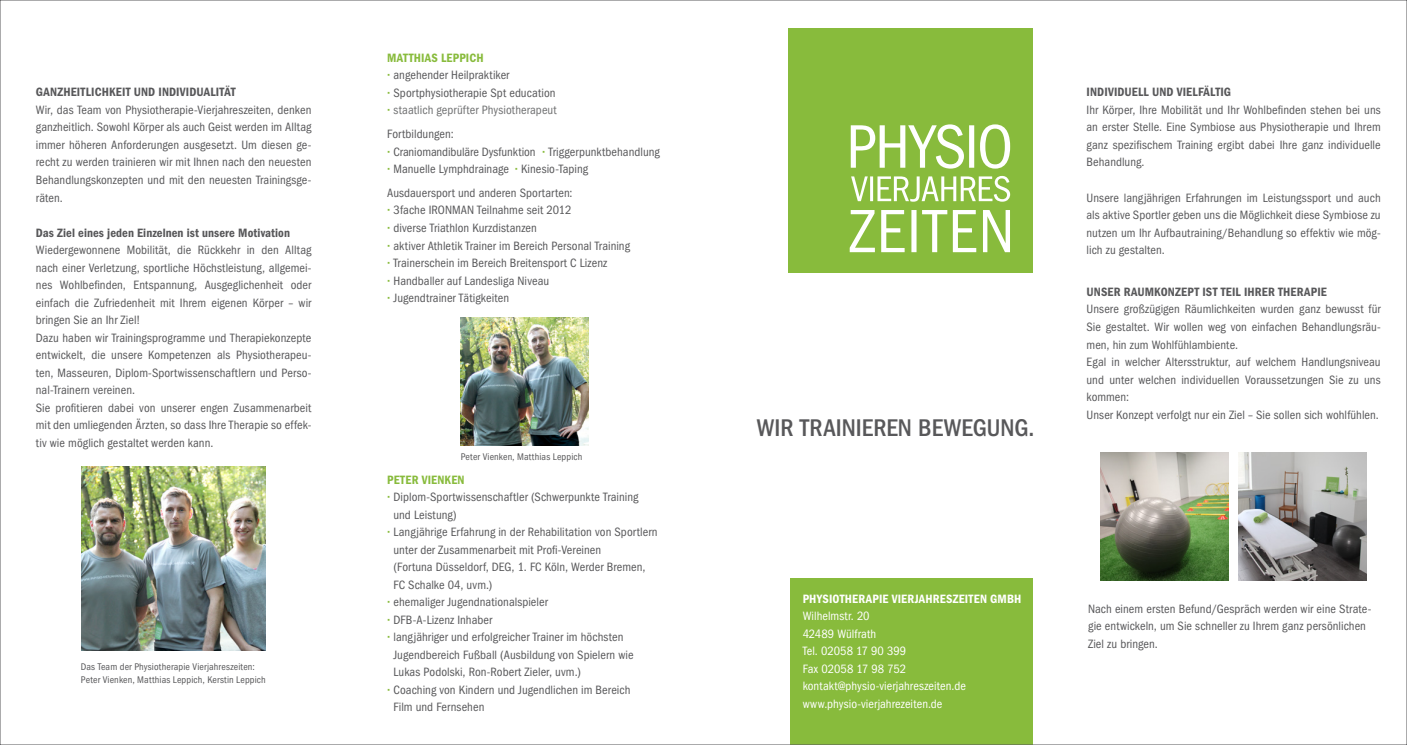
<style>
.page{position:relative;width:1407px;height:745px;background:#fff}
.page>*{position:absolute;margin:0;border:0;box-sizing:border-box;transform-origin:0 0}
.t1{font:500 condensed 25px "ITC Franklin Gothic Std";color:#58585a}
.t2{font:condensed 12.5px/17.5px "ITC Franklin Gothic Std";letter-spacing:.005em;color:#58585a}
.t3{font:12.5px "ITC Franklin Gothic Std Dm Cd";letter-spacing:.015em;color:#58585a}
.t4{font:condensed 12.5px/17.5px "ITC Franklin Gothic Std";letter-spacing:.005em;color:#fff}
.t5{font:12.5px "ITC Franklin Gothic Std Dm Cd";letter-spacing:.02em;color:#fff}
.t6{font:12.5px "ITC Franklin Gothic Std Dm Cd";letter-spacing:.02em;color:#88bb3c}
.t7{font:condensed 10px/12.5px "ITC Franklin Gothic Std";letter-spacing:.015em;color:#58585a}
.s1{font-family:"ITC Franklin Gothic Std Dm Cd";font-stretch:normal;color:#88bb3c}
.s2{color:#707172}
</style>
<div class="page">
<div style="left:790px;top:578px;width:242px;height:166px;background:#88bb3c"></div>
<div style="left:788px;top:28px;width:245px;height:245px;background:#88bb3c"></div>
<svg style="left:850px;top:210px;width:160px;height:42px"></svg>
<svg style="left:851px;top:176px;width:159px;height:25px"></svg>
<svg style="left:851px;top:124px;width:159px;height:44px"></svg>
<img style="left:461px;top:317px;width:127px;height:128px">
<img style="left:81px;top:466px;width:185px;height:184px">
<img style="left:1239px;top:452px;width:127px;height:127px">
<img style="left:1100px;top:452px;width:128px;height:127px">
<p class="t3" style="left:36px;top:85px;width:201px">GANZHEITLICHKEIT UND INDIVIDUALITÄT</p>
<p class="t2" style="left:36px;top:101px;width:277px;text-align:justify">Wir, das Team von Physiotherapie-Vierjahreszeiten, denken ganzheitlich. Sowohl Körper als auch Geist werden im Alltag immer höheren Anforderungen ausgesetzt. Um diesen ge&shy;recht zu werden trainieren wir mit Ihnen nach den neuesten Behandlungskonzepten und mit den neuesten Trainingsge&shy;räten.</p>
<p class="t3" style="left:36px;top:225px;width:256px">DAS ZIEL EINES JEDEN EINZELNEN IST UNSERE MOTIVATION</p>
<p class="t2" style="left:36px;top:241px;width:277px">Wiedergewonnene Mobilität, die Rückkehr in den Alltag nach einer Verletzung, sportliche Höchstleistung, allgemei&shy;nes Wohlbefinden, Entspannung, Ausgeglichenheit oder einfach die Zufriedenheit mit Ihrem eigenen Körper – wir bringen Sie an Ihr Ziel!<br>Dazu haben wir Trainingsprogramme und Therapiekonzepte entwickelt, die unsere Kompetenzen als Physiotherapeu&shy;ten, Masseuren, Diplom-Sportwissenschaftlern und Perso&shy;nal-Trainern vereinen.<br>Sie profitieren dabei von unserer engen Zusammenarbeit mit den umliegenden Ärzten, so dass Ihre Therapie so effek&shy;tiv wie möglich gestaltet werden kann.</p>
<p class="t7" style="left:81px;top:660px;width:187px">Das Team der Physiotherapie Vierjahreszeiten:<br>Peter Vienken, Matthias Leppich, Kerstin Leppich</p>
<p class="t6" style="left:387px;top:50px;width:98px">MATTHIAS LEPPICH</p>
<p class="t2" style="left:387px;top:66px;width:171px"><span class="s1">·</span> angehender Heilpraktiker<br><span class="s1">·</span> Sportphysiotherapie Spt education <span class="s1">·</span> <span class="s2">staatlich geprüfter Physiotherapeut</span></p>
<p class="t2" style="left:387px;top:125px;width:274px">Fortbildungen:<br><span class="s1">·</span> Craniomandibuläre Dysfunktion <span class="s1">·</span> Triggerpunktbehandlung <span class="s1">·</span> Manuelle Lymphdrainage <span class="s1">·</span> Kinesio-Taping</p>
<p class="t2" style="left:387px;top:184px;width:244px">Ausdauersport und anderen Sportarten:<br><span class="s1">·</span> 3fache IRONMAN Teilnahme seit 2012<br><span class="s1">·</span> diverse Triathlon Kurzdistanzen<br><span class="s1">·</span> aktiver Athletik Trainer im Bereich Personal Training <span class="s1">·</span> Trainerschein im Bereich Breitensport C Lizenz<br><span class="s1">·</span> Handballer auf Landesliga Niveau<br><span class="s1">·</span> Jugendtrainer Tätigkeiten</p>
<p class="t7" style="left:461px;top:450px;width:123px">Peter Vienken, Matthias Leppich</p>
<p class="t6" style="left:387px;top:472px;width:79px">PETER VIENKEN</p>
<p class="t2" style="left:387px;top:488px;width:253px"><span class="s1">·</span> Diplom-Sportwissenschaftler (Schwerpunkte Training</p>
<p class="t2" style="left:393px;top:505px;width:65px">und Leistung)</p>
<p class="t2" style="left:387px;top:523px;width:272px"><span class="s1">·</span> Langjährige Erfahrung in der Rehabilitation von Sportlern</p>
<p class="t2" style="left:393px;top:540px;width:209px">unter der Zusammenarbeit mit Profi-Vereinen</p>
<p class="t2" style="left:393px;top:558px;width:253px">(Fortuna Düsseldorf, DEG, 1. FC Köln, Werder Bremen,</p>
<p class="t2" style="left:393px;top:575px;width:100px">FC Schalke 04, uvm.)</p>
<p class="t2" style="left:387px;top:593px;width:162px"><span class="s1">·</span> ehemaliger Jugendnationalspieler</p>
<p class="t2" style="left:387px;top:610px;width:107px"><span class="s1">·</span> DFB-A-Lizenz Inhaber</p>
<p class="t2" style="left:387px;top:628px;width:238px"><span class="s1">·</span> langjähriger und erfolgreicher Trainer im höchsten</p>
<p class="t2" style="left:393px;top:645px;width:242px">Jugendbereich Fußball (Ausbildung von Spielern wie</p>
<p class="t2" style="left:393px;top:663px;width:189px">Lukas Podolski, Ron-Robert Zieler, uvm.)</p>
<p class="t2" style="left:387px;top:680px;width:245px"><span class="s1">·</span> Coaching von Kindern und Jugendlichen im Bereich</p>
<p class="t2" style="left:393px;top:698px;width:92px">Film und Fernsehen</p>
<h1 class="t1" style="left:757px;top:413px;width:279px">WIR TRAINIEREN BEWEGUNG.</h1>
<p class="t3" style="left:1086px;top:85px;width:146px">IN DIVIDUELL UND VIELFÄLTIG</p>
<p class="t2" style="left:1086px;top:101px;width:296px;text-align:justify">Ihr Körper, Ihre Mobilität und Ihr Wohlbefinden stehen bei uns an erster Stelle. Eine Symbiose aus Physiotherapie und Ihrem ganz spezifischem Training ergibt dabei Ihre ganz individuelle Behandlung.</p>
<p class="t2" style="left:1086px;top:188px;width:296px;text-align:justify">Unsere langjährigen Erfahrungen im Leistungssport und auch als aktive Sportler geben uns die Möglichkeit diese Symbiose zu nutzen um Ihr Aufbautraining/Behandlung so effektiv wie mög&shy;lich zu gestalten.</p>
<p class="t3" style="left:1086px;top:284px;width:242px">UNSER RAUMKONZEPT IST TEIL IHRER THERAPIE</p>
<p class="t2" style="left:1086px;top:300px;width:296px">Unsere großzügigen Räumlichkeiten wurden ganz bewusst für Sie gestaltet. Wir wollen weg von einfachen Behandlungsräu&shy;men, hin zum Wohlfühlambiente.<br>Egal in welcher Altersstruktur, auf welchem Handlungsniveau und unter welchen individuellen Voraussetzungen Sie zu uns kommen:<br>Unser Konzept verfolgt nur ein Ziel – Sie sollen sich wohlfühlen.</p>
<p class="t5" style="left:803px;top:591px;width:219px">PHYSIOTHERAPIE VIERJAHRESZEITEN GMBH</p>
<p class="t4" style="left:803px;top:607px;width:165px">Wilhelmstr. 20<br>42489 Wülfrath<br>Tel. 02058 17 90 399<br>Fax 02058 17 98 752 kontakt@physio-vierjahreszeiten.de www.physio-vierjahrezeiten.de</p>
<p class="t2" style="left:1088px;top:599px;width:285px">Nach einem ersten Befund/Gespräch werden wir eine Strate&shy;gie entwickeln, um Sie schneller zu Ihrem ganz persönlichen<br>Ziel zu bringen.</p>
</div>
